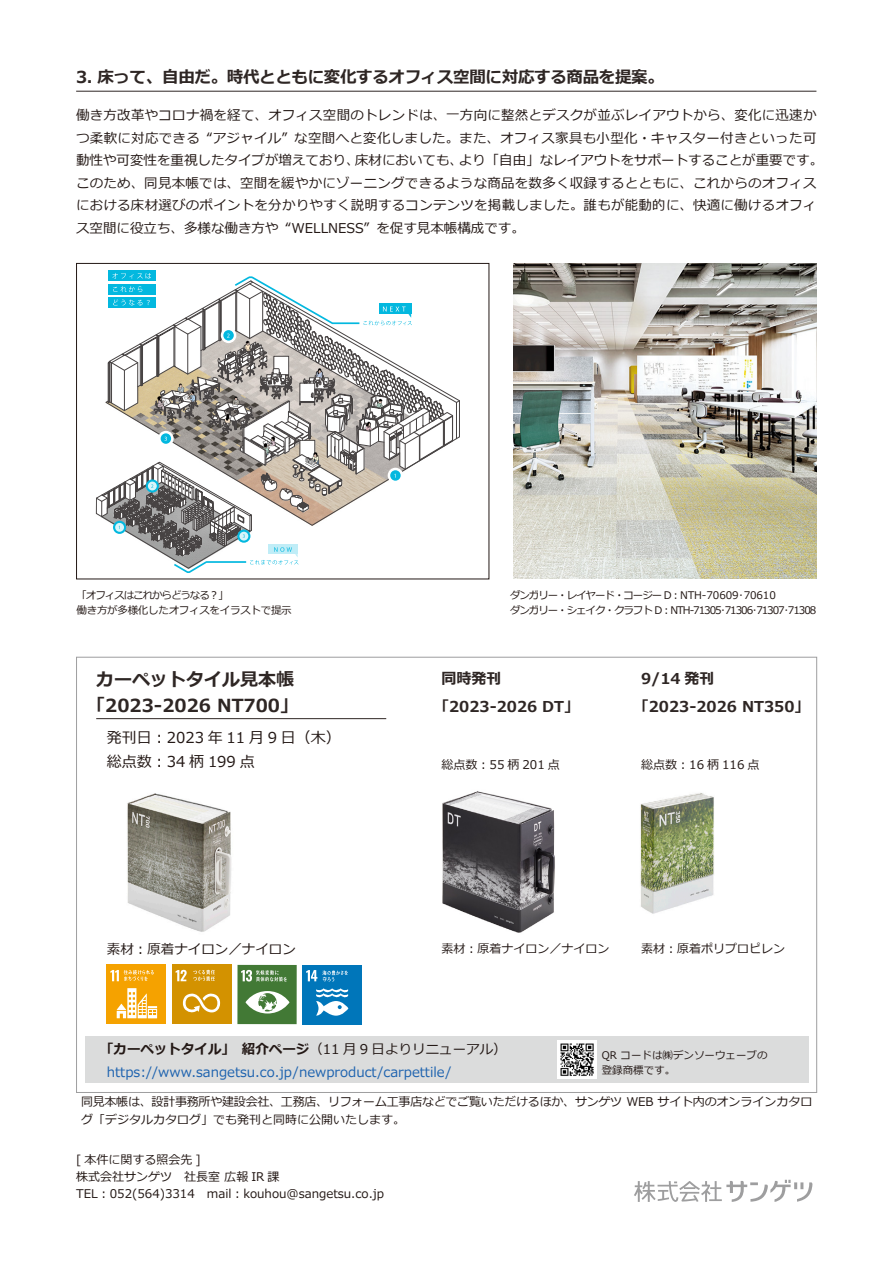
<style>
.page{position:relative;width:893px;height:1263px;background:#fff}
.page>*{position:absolute;margin:0;border:0;box-sizing:border-box;transform-origin:0 0}
.t1{font:700 18px/25.5px "Meiryo";color:#2e2624;text-align:center}
.t2{font:700 16.5px "Meiryo";letter-spacing:-.02em;color:#2e2624}
.t3{font:700 15px "Meiryo";color:#2e2624}
.t4{font:15px/24px "Meiryo";color:#231815}
.t5{font:13.5px/22.5px "Meiryo";letter-spacing:.02em;color:#231815}
.t6{font:13.5px "Meiryo";color:#1e63af}
.t7{font:700 13.5px "Meiryo";color:#231815}
.t8{font:13.5px "Meiryo";color:#231815}
.t9{font:12px/17px "Meiryo";color:#231815}
.t10{font:12px/18px "Meiryo";letter-spacing:-.02em;color:#231815}
.t11{font:10.5px/15px "Meiryo";letter-spacing:-.1em;color:#231815}
.t12{font:10.5px/15px "Meiryo";letter-spacing:-.025em;color:#231815}
.t13{font:10.5px/15px "Meiryo";color:#231815}
.s1{font-weight:400}
</style>
<div class="page">
<div style="left:108px;top:270px;width:48px;height:11px;background:#03b8df"></div>
<svg style="left:95px;top:273px;width:365px;height:300px"></svg>
<div style="left:86px;top:1036px;width:723px;height:47px;background:#dbdcdc"></div>
<img style="left:640px;top:793px;width:74px;height:121px">
<img style="left:127px;top:793px;width:105px;height:139px">
<img style="left:442px;top:791px;width:113px;height:142px">
<hr style="left:76px;top:91px;width:740px;height:1px;background:#2e2624">
<svg style="left:634px;top:1180px;width:178px;height:22px"></svg>
<hr style="left:96px;top:718px;width:290px;height:1px;background:#2e2624">
<div style="left:107px;top:965px;width:59px;height:59px;background:#f5a200"></div>
<div style="left:172px;top:965px;width:59px;height:59px;background:#d39200"></div>
<div style="left:237px;top:965px;width:60px;height:59px;background:#427935"></div>
<div style="left:303px;top:965px;width:59px;height:59px;background:#0076ba"></div>
<svg style="left:176px;top:970px;width:11px;height:11px"></svg>
<svg style="left:117px;top:988px;width:40px;height:30px"></svg>
<svg style="left:245px;top:991px;width:45px;height:22px"></svg>
<svg style="left:183px;top:993px;width:37px;height:20px"></svg>
<svg style="left:316px;top:988px;width:32px;height:28px"></svg>
<svg style="left:110px;top:970px;width:44px;height:11px"></svg>
<svg style="left:193px;top:970px;width:22px;height:11px"></svg>
<svg style="left:241px;top:970px;width:46px;height:11px"></svg>
<svg style="left:306px;top:970px;width:42px;height:12px"></svg>
<img style="left:513px;top:263px;width:304px;height:316px">
<div style="left:76px;top:263px;width:413px;height:316px;border:1px solid #231815"></div>
<img style="left:558px;top:1041px;width:38px;height:38px">
<p class="t2" style="left:76px;top:65px;width:589px">3. 床って、自由だ。時代とともに変化するオフィス空間に対応する商品を提案。</p>
<p class="t5" style="left:76px;top:105px;width:749px">働き方改革やコロナ禍を経て、オフィス空間のトレンドは、一方向に整然とデスクが並ぶレイアウトから、変化に迅速かつ柔軟に対応できる “アジャイル” な空間へと変化しました。また、オフィス家具も小型化・キャスター付きといった可動性や可変性を重視したタイプが増えており、床材においても、より「自由」なレイアウトをサポートすることが重要です。このため、同見本帳では、空間を緩やかにゾーニングできるような商品を数多く収録するとともに、これからのオフィスにおける床材選びのポイントを分かりやすく説明するコンテンツを掲載しました。誰もが能動的に、快適に働けるオフィス空間に役立ち、多様な働き方や “WELLNESS” を促す見本帳構成です。</p>
<p class="t12" style="left:77px;top:588px;width:217px">「オフィスはこれからどうなる︖」<br>働き方が多様化したオフィスをイラストで提示</p>
<h1 class="t1" style="left:87px;top:668px;width:212px">カーペットタイル見本帳「2023-2026 NT700」</h1>
<p class="t4" style="left:107px;top:727px;width:235px">発刊日︓2023 年 11 月 9 日（木）総点数︓34 柄 199 点</p>
<p class="t11" style="left:510px;top:588px;width:308px">ダンガリー・レイヤード・コージー D︓NTH-70609･70610<br>ダンガリー・シェイク・クラフト D︓NTH-71305･71306･71307･71308</p>
<p class="t3" style="left:442px;top:668px;width:61px">同時発刊</p>
<p class="t3" style="left:641px;top:668px;width:75px">9/14 発刊</p>
<p class="t3" style="left:434px;top:696px;width:147px">「2023-2026 DT」</p>
<p class="t9" style="left:442px;top:757px;width:120px">総点数︓55 柄 201 点</p>
<p class="t3" style="left:634px;top:696px;width:177px">「2023-2026 NT350」</p>
<p class="t9" style="left:641px;top:757px;width:120px">総点数︓16 柄 116 点</p>
<p class="t8" style="left:107px;top:940px;width:190px">素材︓原着ナイロン／ナイロン</p>
<p class="t9" style="left:641px;top:941px;width:145px">素材︓原着ポリプロピレン</p>
<p class="t9" style="left:442px;top:941px;width:169px">素材︓原着ナイロン／ナイロン</p>
<p class="t7" style="left:100px;top:1039px;width:408px">「カーペットタイル」　紹介ページ<span class="s1">（11 月 9 日よりリニューアル）</span></p>
<p class="t6" style="left:107px;top:1062px;width:346px">https://www.sangetsu.co.jp/newproduct/carpettile/</p>
<p class="t13" style="left:602px;top:1048px;width:167px">QR コードは㈱デンソーウェーブの登録商標です。</p>
<p class="t10" style="left:81px;top:1093px;width:733px">同見本帳は、設計事務所や建設会社、工務店、リフォーム工事店などでご覧いただけるほか、サンゲツ WEB サイト内のオンラインカタログ「デジタルカタログ」でも発刊と同時に公開いたします。</p>
<p class="t9" style="left:76px;top:1152px;width:310px">[ 本件に関する照会先 ]<br>株式会社サンゲツ 社長室 広報 IR 課<br>TEL︓052(564)3314　mail︓kouhou@sangetsu.co.jp</p>
</div>
